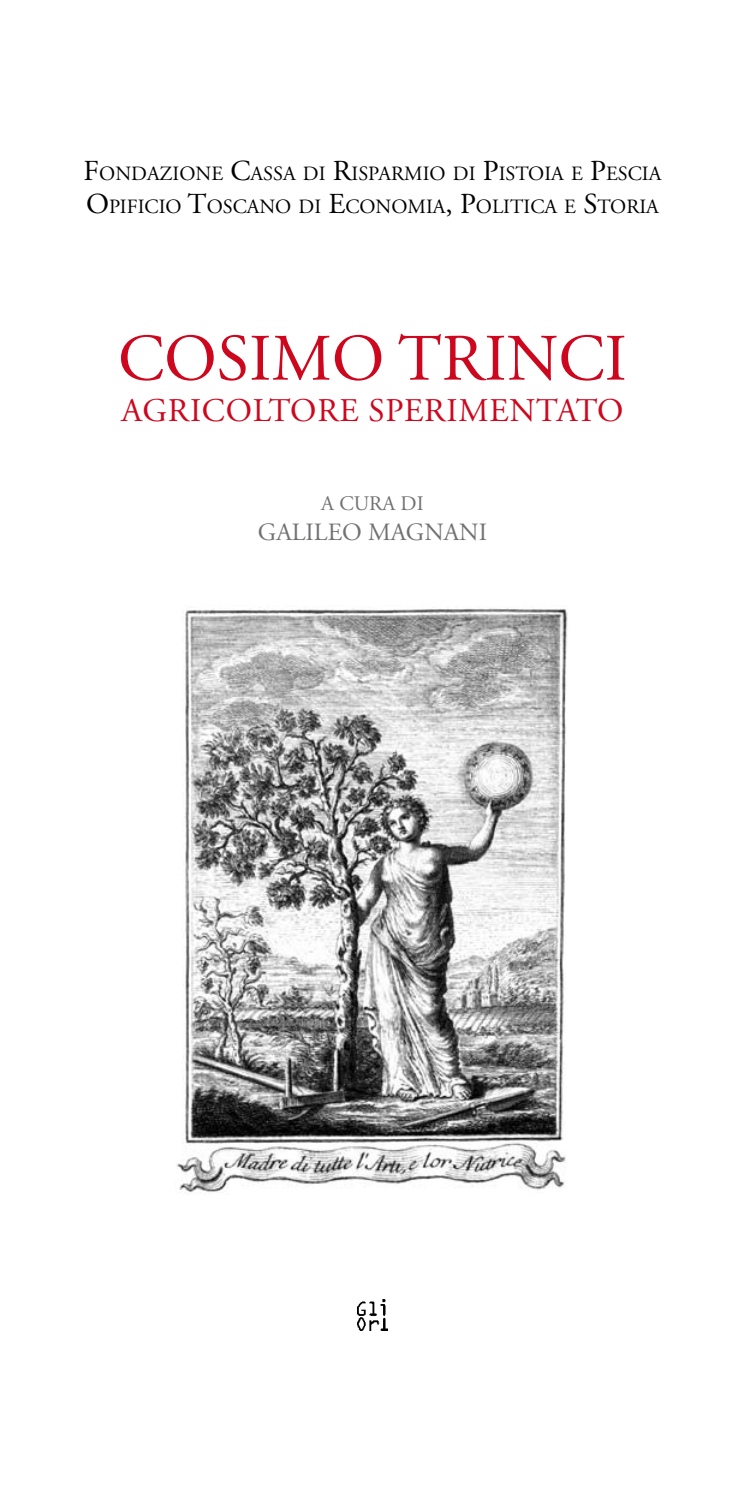
<style>
.page{position:relative;width:745px;height:1489px;background:#fff}
.page>*{position:absolute;margin:0;border:0;box-sizing:border-box;transform-origin:0 0}
.t1{font:66px "Adobe Garamond";color:#cd071e}
.t2{font:33px "Adobe Garamond";letter-spacing:.025em;color:#cd071e}
.t3{font:24.75px "Adobe Garamond";color:#707173}
.t4{font:20.75px "Adobe Garamond";color:#707173}
.t5{font:20.25px/33px "Adobe Garamond";color:#000}
.s1{font-size:29px}
</style>
<div class="page">
<img style="left:357px;top:1299px;width:30px;height:31px">
<img style="left:177px;top:608px;width:391px;height:584px">
<p class="t5" style="left:84px;top:157px;width:578px"><span class="s1">F</span>ONDAZIONE <span class="s1">C</span>ASSA DI <span class="s1">R</span>ISPARMIO DI <span class="s1">P</span>ISTOIA E <span class="s1">P</span>ESCIA<br><span class="s1">O</span>PIFICIO <span class="s1">T</span>OSCANO DI <span class="s1">E</span>CONOMIA<span class="s1">, P</span>OLITICA E <span class="s1">S</span>TORIA</p>
<h1 class="t1" style="left:118px;top:323px;width:510px">COSIMO TRINCI</h1>
<h2 class="t2" style="left:121px;top:393px;width:503px">AGRICOLTORE SPERIMENTATO</h2>
<p class="t4" style="left:321px;top:492px;width:104px">A CURA DI</p>
<p class="t3" style="left:258px;top:519px;width:230px">GALILEO MAGNANI</p>
</div>
